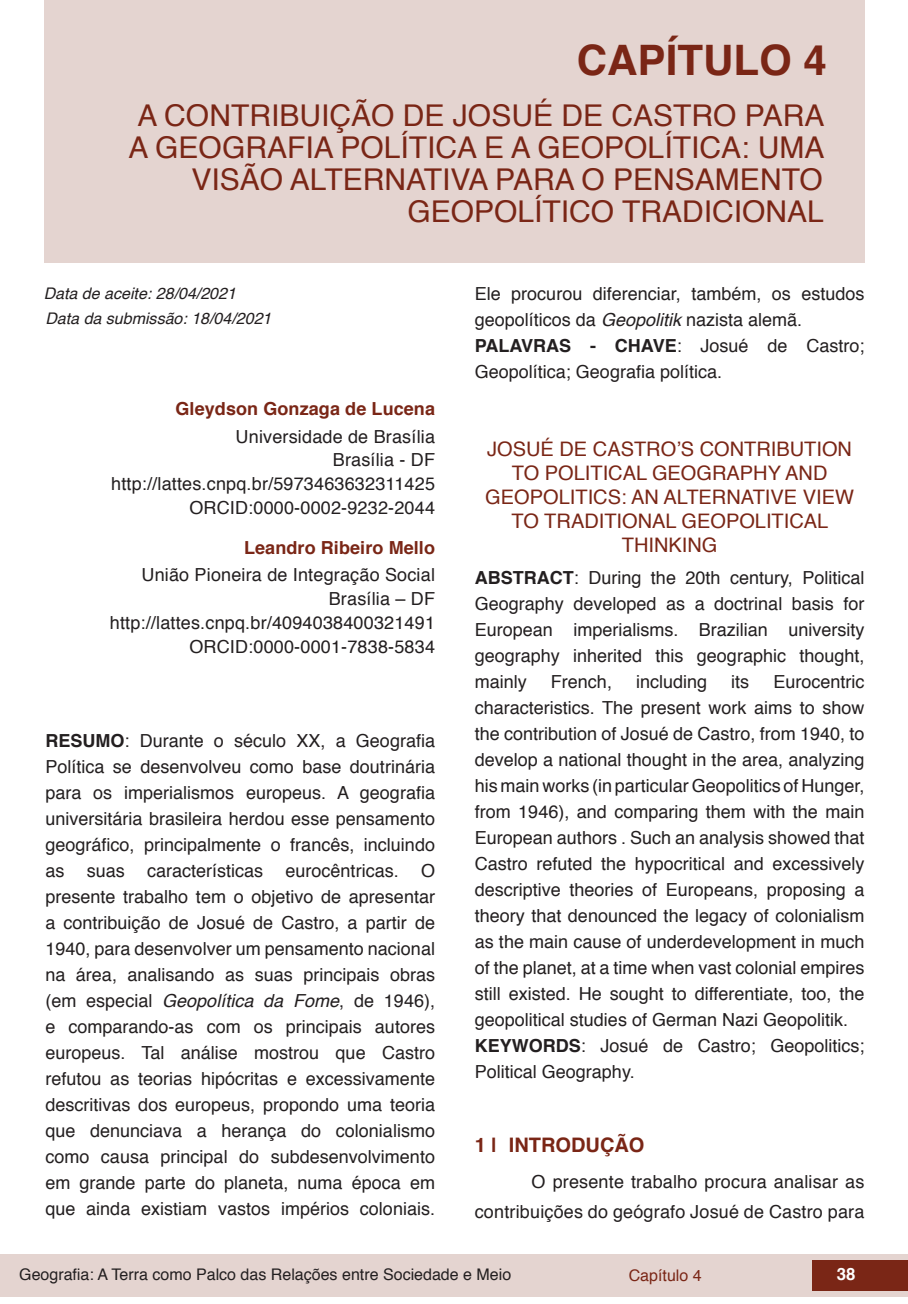
<style>
.page{position:relative;width:908px;height:1304px;background:#fff}
.page>*{position:absolute;margin:0;border:0;box-sizing:border-box;transform-origin:0 0}
.t1{font:700 42px "Helvetica";color:#7a2616}
.t2{font:30px/32px "Helvetica";color:#7a2616;text-align:right}
.t3{font:20px/24px "Helvetica";color:#7a2616;text-align:center}
.t4{font:700 20px "Helvetica";color:#7a2616}
.t5{font:18px/26px "Helvetica";color:#231f20;text-align:right}
.t6{font:700 18px "Helvetica";letter-spacing:.005em;color:#7a2616}
.t7{font:700 16.8px "Helvetica";color:#fff}
.t8{font:16px "Helvetica";color:#231f20}
.t9{font:italic 16px "Helvetica";color:#231f20}
.t10{font:16px "Helvetica";color:#7a2616}
.s1{font-weight:700}
.s2{font-style:italic}
</style>
<div class="page">
<div style="left:0;top:1254px;width:906px;height:43px;background:#e4d4d0"></div>
<div style="left:812px;top:1261px;width:95px;height:30px;background:#7a2616"></div>
<div style="left:44px;top:0;width:819px;height:263px;background:#e4d4d0"></div>
<h1 class="t1" style="left:576px;top:26px;width:251px">CAPÍTULO 4</h1>
<h2 class="t2" style="left:128px;top:101px;width:697px">A CONTRIBUIÇÃO DE JOSUÉ DE CASTRO PARA A GEOGRAFIA POLÍTICA E A GEOPOLÍTICA: UMA VISÃO ALTERNATIVA PARA O PENSAMENTO GEOPOLÍTICO TRADICIONAL</h2>
<p class="t9" style="left:44px;top:280px;width:194px">Data de aceite: 28/04/2021</p>
<p class="t9" style="left:45px;top:306px;width:227px">Data da submissão: 18/04/2021</p>
<p class="t6" style="left:175px;top:394px;width:261px">Gleydson Gonzaga de Lucena</p>
<p class="t5" style="left:111px;top:425px;width:325px;line-height:24px">Universidade de Brasília<br>Brasília - DF http://lattes.cnpq.br/5973463632311425<br>ORCID:0000-0002-9232-2044</p>
<p class="t6" style="left:244px;top:533px;width:192px">Leandro Ribeiro Mello</p>
<p class="t5" style="left:110px;top:563px;width:326px;line-height:24px">União Pioneira de Integração Social<br>Brasília – DF http://lattes.cnpq.br/4094038400321491<br>ORCID:0000-0001-7838-5834</p>
<p class="t5" style="left:45px;top:728px;width:391px;text-align:justify"><span class="s1">RESUMO</span>: Durante o século XX, a Geografia Política se desenvolveu como base doutrinária para os imperialismos europeus. A geografia universitária brasileira herdou esse pensamento geográfico, principalmente o francês, incluindo as suas características eurocêntricas. O presente trabalho tem o objetivo de apresentar a contribuição de Josué de Castro, a partir de 1940, para desenvolver um pensamento nacional na área, analisando as suas principais obras (em especial <span class="s2">Geopolítica da Fome</span>, de 1946), e comparando-as com os principais autores europeus. Tal análise mostrou que Castro refutou as teorias hipócritas e excessivamente descritivas dos europeus, propondo uma teoria que denunciava a herança do colonialismo como causa principal do subdesenvolvimento em grande parte do planeta, numa época em que ainda existiam vastos impérios coloniais.</p>
<p class="t5" style="left:474px;top:281px;width:391px;text-align:left">Ele procurou diferenciar, também, os estudos geopolíticos da <span class="s2">Geopolitik</span> nazista alemã.<br><span class="s1">PALAVRAS - CHAVE</span>: Josué de Castro; Geopolítica; Geografia política.</p>
<p class="t3" style="left:485px;top:438px;width:370px">JOSUÉ DE CASTRO’S CONTRIBUTION<br>TO POLITICAL GEOGRAPHY AND<br>GEOPOLITICS: AN ALTERNATIVE VIEW<br>TO TRADITIONAL GEOPOLITICAL<br>THINKING</p>
<p class="t5" style="left:474px;top:565px;width:391px;text-align:justify"><span class="s1">ABSTRACT</span>: During the 20th century, Political Geography developed as a doctrinal basis for European imperialisms. Brazilian university geography inherited this geographic thought, mainly</p>
<p class="t5" style="left:550px;top:669px;width:63px">French,</p>
<p class="t5" style="left:635px;top:669px;width:73px">including</p>
<p class="t5" style="left:731px;top:669px;width:19px">its</p>
<p class="t5" style="left:474px;top:669px;width:391px;text-align:left;text-indent:298px">Eurocentric characteristics. The present work aims to show the contribution of Josué de Castro, from 1940, to develop a national thought in the area, analyzing his main works (in particular Geopolitics of Hunger, from 1946), and comparing them with the main European authors . Such an analysis showed that Castro refuted the hypocritical and excessively descriptive theories of Europeans, proposing a theory that denounced the legacy of colonialism as the main cause of underdevelopment in much of the planet, at a time when vast colonial empires still existed. He sought to differentiate, too, the geopolitical studies of German Nazi Geopolitik.<br><span class="s1">KEYWORDS</span>: Josué de Castro; Geopolitics; Political Geography.</p>
<p class="t4" style="left:474px;top:1129px;width:171px">1 | INTRODUÇÃO</p>
<p class="t5" style="left:474px;top:1167px;width:391px;line-height:30px">O presente trabalho procura analisar as contribuições do geógrafo Josué de Castro para</p>
<p class="t8" style="left:19px;top:1262px;width:493px">Geografia: A Terra como Palco das Relações entre Sociedade e Meio</p>
<p class="t10" style="left:628px;top:1263px;width:74px">Capítulo 4</p>
<p class="t7" style="left:836px;top:1261px;width:20px">38</p>
</div>
